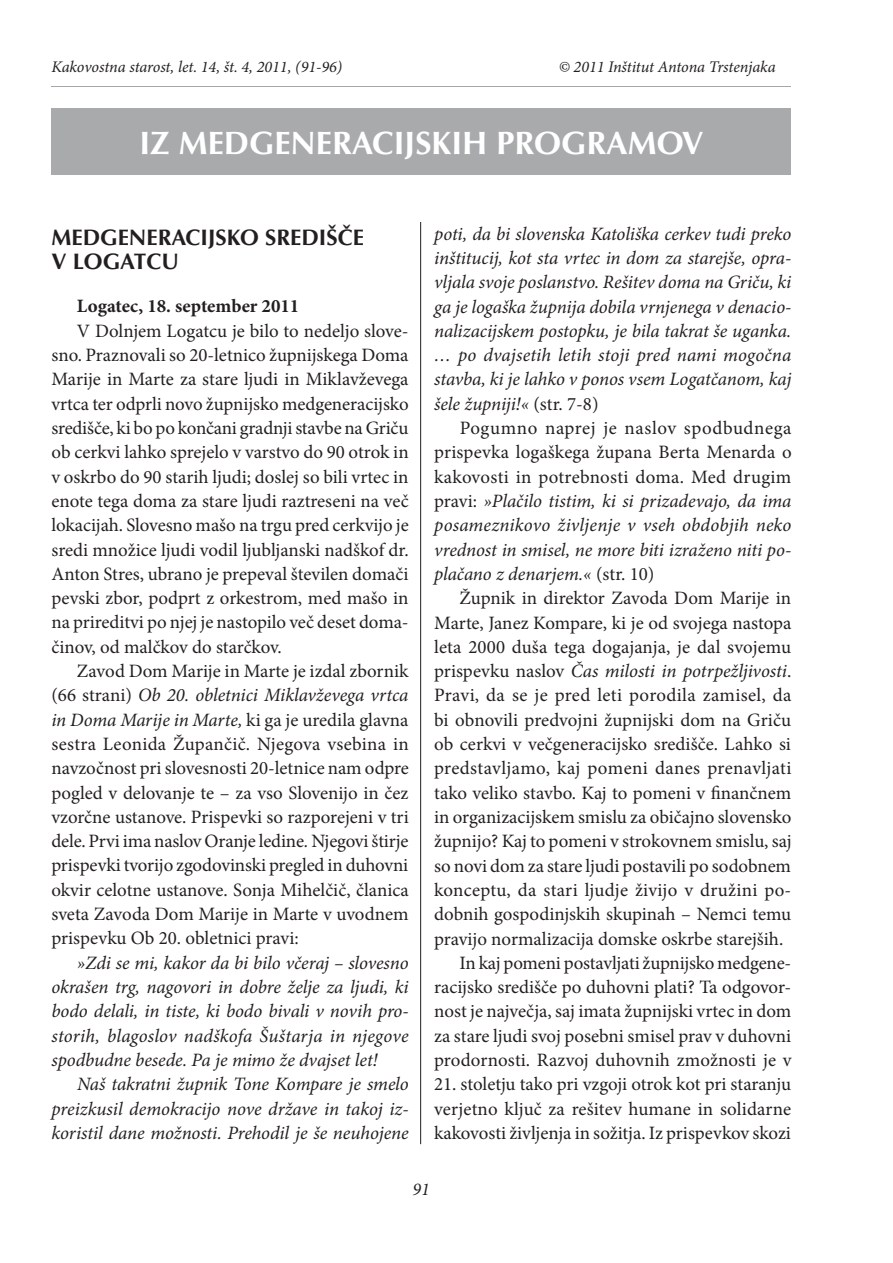
<style>
.page{position:relative;width:893px;height:1263px;background:#fff}
.page>*{position:absolute;margin:0;border:0;box-sizing:border-box;transform-origin:0 0}
.t1{font:700 32.4px "Optima CE";color:#fff}
.t2{font:700 22.5px/24.3px "Optima CE";color:#231f20}
.t3{font:18.9px/24.3px "Minion Pro";color:#231f20;text-align:justify}
.t4{font:italic 18.9px/24.3px "Minion Pro";letter-spacing:-.005em;color:#231f20;text-align:justify}
.t5{font:18.9px "Minion Pro";letter-spacing:.02em;color:#231f20}
.t6{font:700 18.9px "Minion Pro";color:#231f20}
.t7{font:italic 18px "Minion Pro";color:#231f20}
.t8{font:italic 16.2px "Minion Pro";letter-spacing:-.01em;color:#231f20}
.s1{font-style:italic}
.s2{font-style:normal}
</style>
<div class="page">
<hr style="left:420px;top:108px;width:1px;height:1036px;background:#231f20">
<div style="left:386px;top:142px;width:60px;height:80px;background:#fff"></div>
<div style="left:51px;top:108px;width:740px;height:67px;background:#a8aaac"></div>
<p class="t8" style="left:51px;top:61px;width:292px">Kako vost na sta rost, let. 14, št. 4, 2011, (91-96)</p>
<p class="t8" style="left:559px;top:61px;width:218px">© 2011 Inštitut Antona Trstenjaka</p>
<h1 class="t1" style="left:139px;top:129px;width:566px">IZ MEDGENERACIJSKIH PROGRAMOV</h1>
<p class="t2" style="left:51px;top:227px;width:314px">MEDGENERACIJSKO SREDIŠČE<br>V LOGATCU</p>
<p class="t6" style="left:77px;top:299px;width:224px">Logatec, 18. september 2011</p>
<p class="t3" style="left:51px;top:320px;width:359px;text-indent:25px">V Dolnjem Logatcu je bilo to nedeljo slove&shy;sno. Praznovali so 20-letnico župnijskega Doma Marije in Marte za stare ljudi in Miklavževega vrtca ter odprli novo župnijsko medgeneracijsko središče, ki bo po končani gradnji stavbe na Griču ob cerkvi lahko sprejelo v varstvo do 90 otrok in v oskrbo do 90 starih ljudi; doslej so bili vrtec in enote tega doma za stare ljudi raztreseni na več lokacijah. Slovesno mašo na trgu pred cerkvijo je sredi množice ljudi vodil ljubljanski nadškof dr.<br>Anton Stres, ubrano je prepeval številen domači pevski zbor, podprt z orkestrom, med mašo in na prireditvi po njej je nastopilo več deset doma&shy;činov, od malčkov do starčkov.</p>
<p class="t3" style="left:51px;top:660px;width:359px;text-indent:25px">Zavod Dom Marije in Marte je izdal zbornik (66 strani) <span class="s1">Ob 20. obletnici Miklavževega vrtca in Doma Marije in Marte,</span> ki ga je uredila glavna sestra Leonida Župančič. Njegova vsebina in navzočnost pri slovesnosti 20-letnice nam odpre pogled v delovanje te – za vso Slovenijo in čez vzorčne ustanove. Prispevki so razporejeni v tri dele. Prvi ima naslov Oranje ledine<span class="s1">.</span> Njegovi štirje prispevki tvorijo zgodovinski pregled in duhovni okvir celotne ustanove. Sonja Mihelčič, članica sveta Zavoda Dom Marije in Marte v uvodnem prispevku Ob 20. obletnici pravi:</p>
<p class="t4" style="left:51px;top:952px;width:359px;text-indent:25px">»Zdi se mi, kakor da bi bilo včeraj – slovesno okrašen trg, nagovori in dobre želje za ljudi, ki bodo delali, in tiste, ki bodo bivali v novih pro&shy;storih, blagoslov nadškofa Šuštarja in njegove spodbudne besede. Pa je mimo že dvajset let!</p>
<p class="t4" style="left:52px;top:1074px;width:359px;text-indent:25px">Naš takratni župnik Tone Kompare je smelo preizkusil demokracijo nove države in takoj iz&shy;koristil dane možnosti. Prehodil je še neuhojene</p>
<p class="t4" style="left:434px;top:223px;width:359px">poti, da bi slovenska Katoliška cerkev tudi preko inštitucij, kot sta vrtec in dom za starejše, opra&shy;vljala svoje poslanstvo. Rešitev doma na Griču, ki ga je logaška župnija dobila vrnjenega v denacio&shy;nalizacijskem postopku, je bila takrat še uganka. … po dvajsetih letih stoji pred nami mogočna stavba, ki je lahko v ponos vsem Logatčanom, kaj šele župniji!« <span class="s2">(str. 7-8)</span></p>
<p class="t4" style="left:434px;top:417px;width:359px;text-indent:26px"><span class="s2">Pogumno naprej je naslov spodbudnega prispevka logaškega župana Berta Menarda o kakovosti in potrebnosti doma. Med drugim pravi:</span> »Plačilo tistim, ki si prizadevajo, da ima posameznikovo življenje v vseh obdobjih neko vrednost in smisel, ne more biti izraženo niti po&shy;plačano z denarjem.« <span class="s2">(str. 10)</span></p>
<p class="t3" style="left:460px;top:588px;width:333px">Župnik in direktor Zavoda Dom Marije in</p>
<p class="t3" style="left:434px;top:612px;width:359px">Marte, Janez Kompare, ki je od svojega nastopa</p>
<p class="t3" style="left:434px;top:636px;width:359px">leta 2000 duša tega dogajanja, je dal svojemu</p>
<p class="t4" style="left:434px;top:661px;width:359px"><span class="s2">prispevku naslov</span> Čas milosti in potrpežljivosti<span class="s2">.</span></p>
<p class="t5" style="left:434px;top:688px;width:359px">Pravi, da se je pred leti porodila zamisel, da</p>
<p class="t3" style="left:434px;top:709px;width:359px">bi obnovili predvojni župnijski dom na Griču</p>
<p class="t3" style="left:434px;top:733px;width:358px">ob cerkvi v večgeneracijsko središče. Lahko si</p>
<p class="t5" style="left:434px;top:761px;width:359px">predstavljamo, kaj pomeni danes prenavljati</p>
<p class="t3" style="left:434px;top:782px;width:359px">tako veliko stavbo. Kaj to pomeni v finančnem</p>
<p class="t3" style="left:434px;top:806px;width:359px">in organizacijskem smislu za običajno slovensko</p>
<p class="t3" style="left:434px;top:831px;width:359px">župnijo? Kaj to pomeni v strokovnem smislu, saj</p>
<p class="t3" style="left:434px;top:855px;width:358px">so novi dom za stare ljudi postavili po sodobnem</p>
<p class="t3" style="left:434px;top:879px;width:359px">konceptu, da stari ljudje živijo v družini po-</p>
<p class="t3" style="left:434px;top:904px;width:359px">dobnih gospodinjskih skupinah – Nemci temu</p>
<p class="t3" style="left:434px;top:928px;width:351px">pravijo normalizacija domske oskrbe starejših.</p>
<p class="t3" style="left:460px;top:952px;width:333px">In kaj pomeni postavljati župnijsko medgene-</p>
<p class="t3" style="left:434px;top:976px;width:359px">racijsko središče po duhovni plati? Ta odgovor-</p>
<p class="t3" style="left:434px;top:1001px;width:359px">nost je največja, saj imata župnijski vrtec in dom</p>
<p class="t3" style="left:434px;top:1025px;width:359px">za stare ljudi svoj posebni smisel prav v duhovni</p>
<p class="t3" style="left:434px;top:1049px;width:359px">prodornosti. Razvoj duhovnih zmožnosti je v</p>
<p class="t3" style="left:434px;top:1074px;width:359px">21. stoletju tako pri vzgoji otrok kot pri staranju verjetno ključ za rešitev humane in solidarne kakovosti življenja in sožitja. Iz prispevkov skozi</p>
<p class="t7" style="left:412px;top:1182px;width:19px">91</p>
</div>
